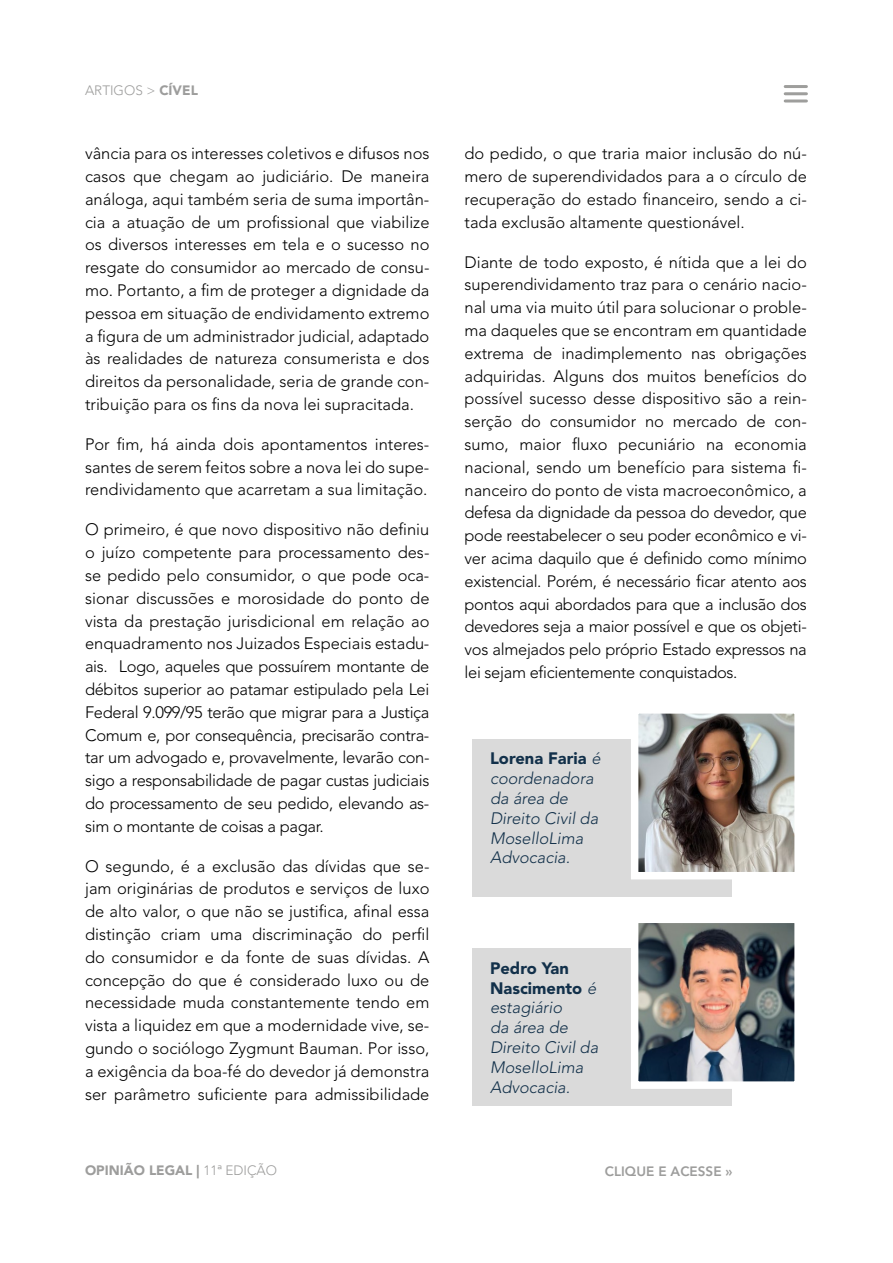
<style>
.page{position:relative;width:893px;height:1263px;background:#fff}
.page>*{position:absolute;margin:0;border:0;box-sizing:border-box;transform-origin:0 0}
.t1{font:300 16.5px/22.8px "Avenir LT Std";color:#000;text-align:justify}
.t2{font:italic 300 16.5px/19.8px "Avenir LT Std";color:#12304a}
.t3{font:900 13.5px "Avenir LT Std";color:#9d9d9c}
.t4{font:800 13.5px "Avenir LT Std";color:#9d9d9c}
.t5{font:300 13.5px "Avenir LT Std";color:#9d9d9c}
.s1{font-weight:900}
.s2{font-weight:900;font-style:normal}
.s3{font-weight:300}
</style>
<div class="page">
<hr style="left:785px;top:85px;width:21px;height:3px;background:#9e9e9c">
<hr style="left:785px;top:92px;width:21px;height:3px;background:#9e9e9c">
<hr style="left:785px;top:99px;width:21px;height:3px;background:#9e9e9c">
<div style="left:472px;top:739px;width:260px;height:157px;background:#dadada"></div>
<div style="left:472px;top:948px;width:260px;height:158px;background:#dadada"></div>
<img style="left:640px;top:715px;width:153px;height:155px">
<div style="left:631px;top:706px;width:171px;height:173px;border:8px solid #fff"></div>
<img style="left:640px;top:924px;width:153px;height:156px">
<div style="left:631px;top:915px;width:171px;height:174px;border:8px solid #fff"></div>
<p class="t5" style="left:85px;top:83px;width:114px">ARTIGOS &gt; <span class="s1">CÍVEL</span></p>
<p class="t1" style="left:85px;top:142px;width:346px">vância para os interesses coletivos e difusos nos casos que chegam ao judiciário. De maneira análoga, aqui também seria de suma importân&shy;cia a atuação de um profissional que viabilize os diversos interesses em tela e o sucesso no resgate do consumidor ao mercado de consu&shy;mo. Portanto, a fim de proteger a dignidade da pessoa em situação de endividamento extremo a figura de um administrador judicial, adaptado às realidades de natureza consumerista e dos direitos da personalidade, seria de grande con&shy;tribuição para os fins da nova lei supracitada.</p>
<p class="t1" style="left:85px;top:433px;width:346px">Por fim, há ainda dois apontamentos interes&shy;santes de serem feitos sobre a nova lei do supe&shy;rendividamento que acarretam a sua limitação.</p>
<p class="t1" style="left:85px;top:518px;width:346px">O primeiro, é que novo dispositivo não definiu o juízo competente para processamento des&shy;se pedido pelo consumidor, o que pode oca&shy;sionar discussões e morosidade do ponto de vista da prestação jurisdicional em relação ao enquadramento nos Juizados Especiais estadu&shy;ais. Logo, aqueles que possuírem montante de débitos superior ao patamar estipulado pela Lei Federal 9.099/95 terão que migrar para a Justiça Comum e, por consequência, precisarão contra&shy;tar um advogado e, provavelmente, levarão con&shy;sigo a responsabilidade de pagar custas judiciais do processamento de seu pedido, elevando as&shy;sim o montante de coisas a pagar.</p>
<p class="t1" style="left:85px;top:854px;width:346px">O segundo, é a exclusão das dívidas que se&shy;jam originárias de produtos e serviços de luxo de alto valor, o que não se justifica, afinal essa distinção criam uma discriminação do perfil do consumidor e da fonte de suas dívidas. A concepção do que é considerado luxo ou de necessidade muda constantemente tendo em vista a liquidez em que a modernidade vive, se&shy;gundo o sociólogo Zygmunt Bauman. Por isso, a exigência da boa-fé do devedor já demonstra ser parâmetro suficiente para admissibilidade</p>
<p class="t1" style="left:465px;top:142px;width:344px">do pedido, o que traria maior inclusão do nú&shy;mero de superendividados para a o círculo de recuperação do estado financeiro, sendo a ci&shy;tada exclusão altamente questionável.</p>
<p class="t1" style="left:465px;top:250px;width:344px">Diante de todo exposto, é nítida que a lei do superendividamento traz para o cenário nacio&shy;nal uma via muito útil para solucionar o proble&shy;ma daqueles que se encontram em quantidade extrema de inadimplemento nas obrigações adquiridas. Alguns dos muitos benefícios do possível sucesso desse dispositivo são a rein&shy;serção do consumidor no mercado de con&shy;sumo, maior fluxo pecuniário na economia nacional, sendo um benefício para sistema fi&shy;nanceiro do ponto de vista macroeconômico, a defesa da dignidade da pessoa do devedor, que pode reestabelecer o seu poder econômico e vi&shy;ver acima daquilo que é definido como mínimo existencial. Porém, é necessário ficar atento aos pontos aqui abordados para que a inclusão dos devedores seja a maior possível e que os objeti&shy;vos almejados pelo próprio Estado expressos na lei sejam eficientemente conquistados.</p>
<p class="t2" style="left:490px;top:749px;width:112px"><span class="s2">Lorena Faria</span> é coordenadora da área de<br>Direito Civil da<br>MoselloLima<br>Advocacia.</p>
<p class="t2" style="left:490px;top:958px;width:110px"><span class="s2">Pedro Yan<br>Nascimento</span> é estagiário<br>da área de<br>Direito Civil da<br>MoselloLima<br>Advocacia.</p>
<p class="t3" style="left:85px;top:1162px;width:194px">OPINIÃO LEGAL | <span class="s3">11a EDIÇÃO</span></p>
<p class="t4" style="left:605px;top:1164px;width:129px">CLIQUE E ACESSE »</p>
</div>
